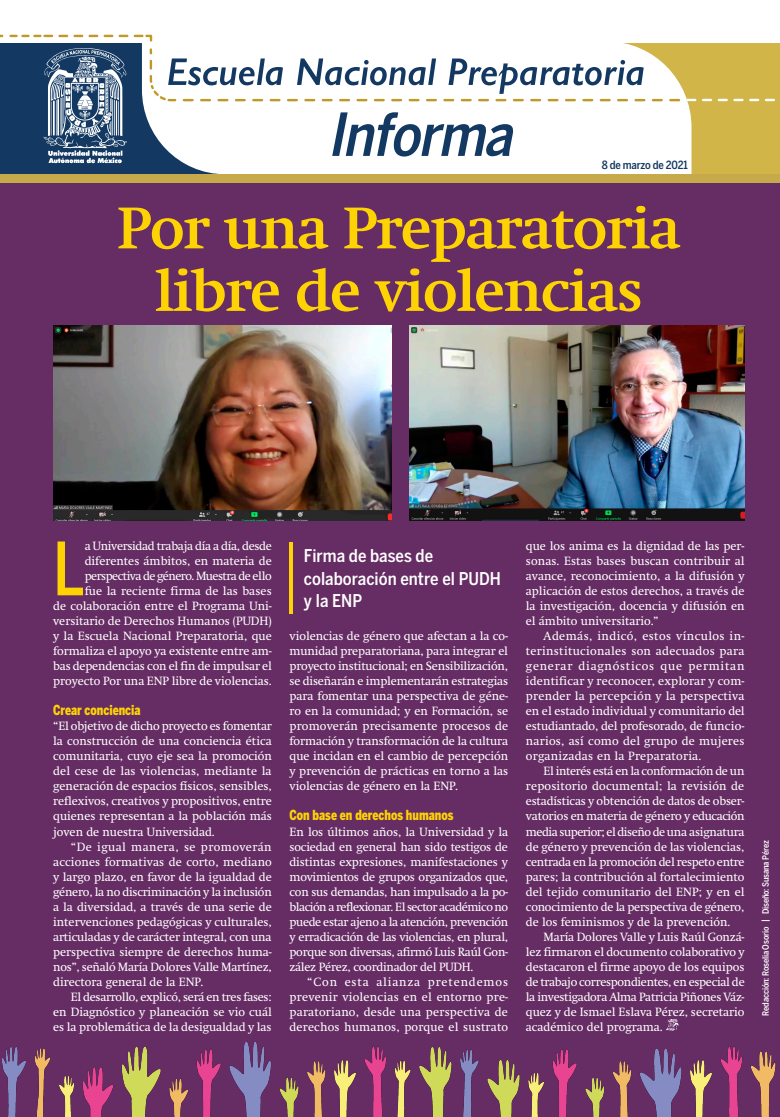
<style>
.page{position:relative;width:780px;height:1117px;background:#fff}
.page>*{position:absolute;margin:0;border:0;box-sizing:border-box;transform-origin:0 0}
._3_0_Texto{font:500 72.62px "Benton Sans Cond";color:#fed304;scale:.87 1}
._1_0_Cabeza_Secundar{font:italic 500 58.75px "Benton Sans Cond";color:#133962}
._3_0_Texto-2{font:700 57.5px/62.5px "Swift";letter-spacing:-.02em;color:#fed304;text-align:center}
._1_0_Cabeza_Secundar-2{font:500 17.5px/22.5px "Benton Sans Cond";color:#fff}
._3_0_Texto-3{font:900 13.75px "Benton Sans Cond";color:#fed304;scale:.87 1}
._3_0_Texto-4{font:11.88px/15px "Swift";color:#fff;text-align:justify}
._1_0_Cabeza_Secundar-3{font:500 11.25px "Benton Sans Cond";letter-spacing:-.02em;color:#133962}
._1_0_Cabeza_Secundar-4{font:500 8.75px "Benton Sans Cond";letter-spacing:-.02em;color:#fff}
</style>
<div class="page">
<div style="left:0;top:178px;width:780px;height:938px;background:#662c64"></div>
<hr style="left:289px;top:542px;width:4px;height:72px;background:#fed304">
<svg style="left:666px;top:1019px;width:12px;height:11px"></svg>
<div style="left:0;top:43px;width:236px;height:131px;background:#133962"></div>
<div style="left:612px;top:43px;width:168px;height:132px;background:#d1b549"></div>
<svg style="left:184px;top:163px;width:507px;height:11px"></svg>
<div style="left:0;top:174px;width:780px;height:9px;background:#c5a94a"></div>
<svg style="left:11px;top:34px;width:764px;height:129px"></svg>
<img style="left:409px;top:325px;width:335px;height:195px">
<img style="left:53px;top:325px;width:339px;height:195px">
<img style="left:2px;top:1042px;width:774px;height:74px">
<p class="_1_0_Cabeza_Secundar" style="left:328px;top:100px;width:198px">Informa</p>
<p class="_1_0_Cabeza_Secundar-3" style="left:601px;top:158px;width:87px">8 de marzo de 2021</p>
<p class="_3_0_Texto-2" style="left:117px;top:197px;width:565px">Por una Preparatoria libre de violencias</p>
<p class="_3_0_Texto" style="left:53px;top:526px;width:38px">L</p>
<p class="_3_0_Texto-4" style="left:53px;top:538px;width:220px;text-align:right">a Universidad trabaja día a día, desde diferentes ámbitos, en materia de perspectiva de género. Muestra de ello<br>fue la reciente firma de las bases<br>de colaboración entre el Programa Uni&shy;versitario de Derechos Humanos (PUDH) y la Escuela Nacional Preparatoria, que formaliza el apoyo ya existente entre am&shy;bas dependencias con el fin de impulsar el proyecto Por una ENP libre de violencias.</p>
<p class="_3_0_Texto-3" style="left:53px;top:702px;width:102px">Crear conciencia</p>
<p class="_3_0_Texto-4" style="left:53px;top:718px;width:220px">“El objetivo de dicho proyecto es fomentar la construcción de una conciencia ética comunitaria, cuyo eje sea la promoción del cese de las violencias, mediante la generación de espacios físicos, sensibles, reflexivos, creativos y propositivos, entre quienes representan a la población más joven de nuestra Universidad.</p>
<p class="_3_0_Texto-4" style="left:53px;top:838px;width:220px;text-indent:18px">“De igual manera, se promoverán acciones formativas de corto, mediano y largo plazo, en favor de la igualdad de género, la no discriminación y la inclusión a la diversidad, a través de una serie de intervenciones pedagógicas y culturales, articuladas y de carácter integral, con una perspectiva siempre de derechos huma&shy;nos”, señaló María Dolores Valle Martínez, directora general de la ENP.</p>
<p class="_3_0_Texto-4" style="left:53px;top:988px;width:220px;text-indent:18px">El desarrollo, explicó, será en tres fases: en Diagnóstico y planeación se vio cuál es la problemática de la desigualdad y las</p>
<p class="_1_0_Cabeza_Secundar-2" style="left:304px;top:544px;width:198px">Firma de bases de colaboración entre el PUDH y la ENP</p>
<p class="_3_0_Texto-4" style="left:289px;top:628px;width:220px">violencias de género que afectan a la co&shy;munidad preparatoriana, para integrar el proyecto institucional; en Sensibilización, se diseñarán e implementarán estrategias para fomentar una perspectiva de géne&shy;ro en la comunidad; y en Formación, se promoverán precisamente procesos de formación y transformación de la cultura que incidan en el cambio de percepción y prevención de prácticas en torno a las violencias de género en la ENP.</p>
<p class="_3_0_Texto-3" style="left:289px;top:807px;width:190px">Con base en derechos humanos</p>
<p class="_3_0_Texto-4" style="left:289px;top:823px;width:220px">En los últimos años, la Universidad y la sociedad en general han sido testigos de distintas expresiones, manifestaciones y movimientos de grupos organizados que, con sus demandas, han impulsado a la po&shy;blación a reflexionar. El sector académico no puede estar ajeno a la atención, prevención y erradicación de las violencias, en plural, porque son diversas, afirmó Luis Raúl Gon&shy;zález Pérez, coordinador del PUDH.</p>
<p class="_3_0_Texto-4" style="left:289px;top:973px;width:220px;text-indent:18px">“Con esta alianza pretendemos prevenir violencias en el entorno pre&shy;paratoriano, desde una perspectiva de derechos humanos, porque el sustrato</p>
<p class="_3_0_Texto-4" style="left:526px;top:538px;width:220px">que los anima es la dignidad de las per&shy;sonas. Estas bases buscan contribuir al avance, reconocimiento, a la difusión y aplicación de estos derechos, a través de la investigación, docencia y difusión en el ámbito universitario.”</p>
<p class="_3_0_Texto-4" style="left:526px;top:628px;width:220px;text-indent:18px">Además, indicó, estos vínculos in&shy;terinstitucionales son adecuados para generar diagnósticos que permitan identificar y reconocer, explorar y com&shy;prender la percepción y la perspectiva en el estado individual y comunitario del estudiantado, del profesorado, de funcio&shy;narios, así como del grupo de mujeres organizadas en la Preparatoria.</p>
<p class="_3_0_Texto-4" style="left:526px;top:763px;width:220px;text-indent:18px">El interés está en la conformación de un repositorio documental; la revisión de estadísticas y obtención de datos de obser&shy;vatorios en materia de género y educación media superior; el diseño de una asignatura de género y prevención de las violencias, centrada en la promoción del respeto entre pares; la contribución al fortalecimiento del tejido comunitario del ENP; y en el conocimiento de la perspectiva de género, de los feminismos y de la prevención.</p>
<p class="_3_0_Texto-4" style="left:526px;top:928px;width:220px;text-indent:18px">María Dolores Valle y Luis Raúl Gonzá&shy;lez firmaron el documento colaborativo y destacaron el firme apoyo de los equipos de trabajo correspondientes, en especial de la investigadora Alma Patricia Piñones Váz&shy;quez y de Ismael Eslava Pérez, secretario académico del programa.</p>
<p class="_1_0_Cabeza_Secundar-4" style="left:760px;top:1015px;width:177px;rotate:-90deg">Redacción: Roselia Osorio | Diseño: Susana Pérez</p>
</div>
